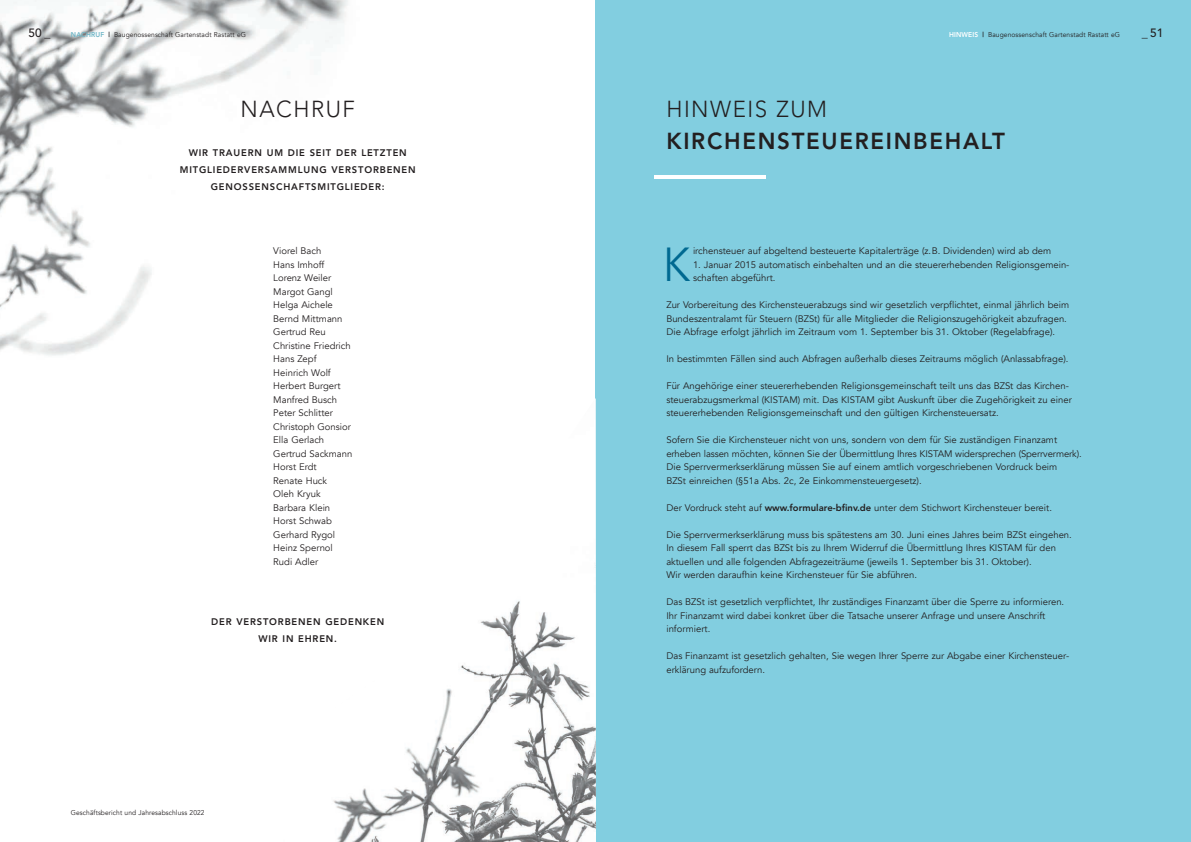
<style>
.page{position:relative;width:1191px;height:842px;background:#fff}
.page>*{position:absolute;margin:0;border:0;box-sizing:border-box;transform-origin:0 0}
.t1{font:47.6px "Avenir";color:#006991;scale:.9 1}
.t2{font:800 23px/32px "Avenir";letter-spacing:.075em;color:#231f20}
.t3{font:300 23px "Avenir";letter-spacing:.07em;color:#231f20}
.t4{font:500 12px "Avenir";color:#231f20}
.t5{font:9.5px/13.5px "Avenir";color:#231f20}
.t6{font:800 9.5px/17px "Avenir";letter-spacing:.09em;color:#231f20;text-align:center}
.t7{font:7px "Avenir";letter-spacing:.015em;color:#231f20;scale:.95 1}
.s1{font-weight:800;color:#6fb6c7}
.s2{font-weight:800}
.s3{font-weight:800;color:#fff}
.s4{font-weight:300}
</style>
<div class="page">
<div style="left:595px;top:0;width:596px;height:842px;background:#82cee0"></div>
<img style="left:0;top:0;width:348px;height:356px">
<img style="left:333px;top:398px;width:263px;height:444px">
<hr style="left:654px;top:175px;width:112px;height:4px;background:#fff">
<p class="t4" style="left:28px;top:28px;width:24px">50 _</p>
<p class="t7" style="left:71px;top:30px;width:186px"><span class="s1">NACHRUF</span> <span class="s2">|</span> Baugenossenschaft Gartenstadt Rastatt eG</p>
<p class="t7" style="left:949px;top:30px;width:182px"><span class="s3">HINWEIS</span> <span class="s2">|</span> Baugenossenschaft Gartenstadt Rastatt eG</p>
<p class="t4" style="left:1141px;top:28px;width:23px">_51</p>
<p class="t3" style="left:240px;top:99px;width:116px">NACHRUF</p>
<p class="t6" style="left:180px;top:145px;width:237px">WIR TRAUERN UM DIE SEIT DER LETZTEN<br>MITGLIEDERVERSAMMLUNG VERSTORBENEN</p>
<p class="t6" style="left:211px;top:179px;width:175px">GENOSSENSCHAFTSMITGLIEDER:</p>
<p class="t5" style="left:273px;top:245px;width:49px">Viorel Bach</p>
<p class="t5" style="left:273px;top:258px;width:52px">Hans Imhoff</p>
<p class="t5" style="left:273px;top:272px;width:59px">Lorenz Weiler</p>
<p class="t5" style="left:273px;top:285px;width:61px">Margot Gangl</p>
<p class="t5" style="left:273px;top:299px;width:61px">Helga Aichele</p>
<p class="t5" style="left:273px;top:312px;width:71px">Bernd Mittmann</p>
<p class="t5" style="left:273px;top:326px;width:54px">Gertrud Reu</p>
<p class="t5" style="left:273px;top:339px;width:79px">Christine Friedrich</p>
<p class="t5" style="left:273px;top:353px;width:45px">Hans Zepf</p>
<p class="t5" style="left:273px;top:366px;width:59px">Heinrich Wolf</p>
<p class="t5" style="left:273px;top:380px;width:69px">Herbert Burgert</p>
<p class="t5" style="left:273px;top:393px;width:65px">Manfred Busch</p>
<p class="t5" style="left:273px;top:407px;width:61px">Peter Schlitter</p>
<p class="t5" style="left:273px;top:420px;width:79px">Christoph Gonsior</p>
<p class="t5" style="left:273px;top:433px;width:52px">Ella Gerlach</p>
<p class="t5" style="left:273px;top:447px;width:81px">Gertrud Sackmann</p>
<p class="t5" style="left:273px;top:460px;width:45px">Horst Erdt</p>
<p class="t5" style="left:273px;top:474px;width:55px">Renate Huck</p>
<p class="t5" style="left:273px;top:487px;width:49px">Oleh Kryuk</p>
<p class="t5" style="left:273px;top:501px;width:58px">Barbara Klein</p>
<p class="t5" style="left:273px;top:514px;width:60px">Horst Schwab</p>
<p class="t5" style="left:273px;top:528px;width:63px">Gerhard Rygol</p>
<p class="t5" style="left:273px;top:541px;width:61px">Heinz Spernol</p>
<p class="t5" style="left:273px;top:555px;width:46px">Rudi Adler</p>
<p class="t6" style="left:211px;top:614px;width:175px">DER VERSTORBENEN GEDENKEN</p>
<p class="t6" style="left:258px;top:631px;width:80px">WIR IN EHREN.</p>
<p class="t2" style="left:666px;top:95px;width:340px"><span class="s4">HINWEIS ZUM<br></span>KIRCHENSTEUEREINBEHALT</p>
<p class="t1" style="left:663px;top:234px;width:31px">K</p>
<p class="t5" style="left:693px;top:245px;width:360px">irchensteuer auf abgeltend besteuerte Kapitalerträge (z.B. Dividenden) wird ab dem</p>
<p class="t5" style="left:693px;top:258px;width:378px">1. Januar 2015 automatisch einbehalten und an die steuererhebenden Religionsgemein - schaften abgeführt.</p>
<p class="t5" style="left:666px;top:299px;width:404px">Zur Vorbereitung des Kirchensteuerabzugs sind wir gesetzlich verpflichtet, einmal jährlich beim<br>Bundeszentralamt für Steuern (BZSt) für alle Mitglieder die Religionszugehörigkeit abzufragen.</p>
<p class="t5" style="left:666px;top:326px;width:390px">Die Abfrage erfolgt jährlich im Zeitraum vom 1. September bis 31. Oktober (Regelabfrage).</p>
<p class="t5" style="left:666px;top:353px;width:403px">In bestimmten Fällen sind auch Abfragen außerhalb dieses Zeitraums möglich (Anlassabfrage).</p>
<p class="t5" style="left:666px;top:380px;width:407px">Für Angehörige einer steuererhebenden Religionsgemeinschaft teilt uns das BZSt das Kirchen - steuerabzugsmerkmal (KISTAM) mit. Das KISTAM gibt Auskunft über die Zuge hörigkeit zu einer steuererhebenden Religionsgemeinschaft und den gültigen Kirchensteuersatz.</p>
<p class="t5" style="left:666px;top:433px;width:392px">Sofern Sie die Kirchensteuer nicht von uns, sondern von dem für Sie zuständigen Finanzamt</p>
<p class="t5" style="left:666px;top:447px;width:417px">erheben lassen möchten, können Sie der Übermittlung Ihres KISTAM widersprechen (Sperr ver merk).<br>Die Sperrvermerkserklärung müssen Sie auf einem amtlich vorgeschriebenen Vordruck beim</p>
<p class="t5" style="left:666px;top:474px;width:257px">BZSt einreichen (§51a Abs. 2c, 2e Einkommensteuer gesetz).</p>
<p class="t5" style="left:666px;top:501px;width:387px">Der Vordruck steht auf <span class="s2">www.formulare-bfinv.de</span> unter dem Stichwort Kirchensteuer bereit.</p>
<p class="t5" style="left:666px;top:528px;width:407px">Die Sperrvermerkserklärung muss bis spätestens am 30. Juni eines Jahres beim BZSt eingehen.</p>
<p class="t5" style="left:666px;top:542px;width:391px">In diesem Fall sperrt das BZSt bis zu Ihrem Widerruf die Übermittlung Ihres KISTAM für den aktuellen und alle folgenden Abfragezeiträume (jeweils 1. September bis 31. Oktober).<br>Wir werden daraufhin keine Kirchensteuer für Sie abführen.</p>
<p class="t5" style="left:666px;top:596px;width:399px">Das BZSt ist gesetzlich verpflichtet, Ihr zuständiges Finanzamt über die Sperre zu informieren.</p>
<p class="t5" style="left:666px;top:609px;width:380px">Ihr Finanzamt wird dabei konkret über die Tatsache unserer Anfrage und unsere Anschrift informiert.</p>
<p class="t5" style="left:666px;top:649px;width:404px">Das Finanzamt ist gesetzlich gehalten, Sie wegen Ihrer Sperre zur Abgabe einer Kirchensteuer - erklärung aufzufordern.</p>
<p class="t7" style="left:71px;top:808px;width:142px">Geschäftsbericht und Jahresabschluss 2022</p>
</div>
